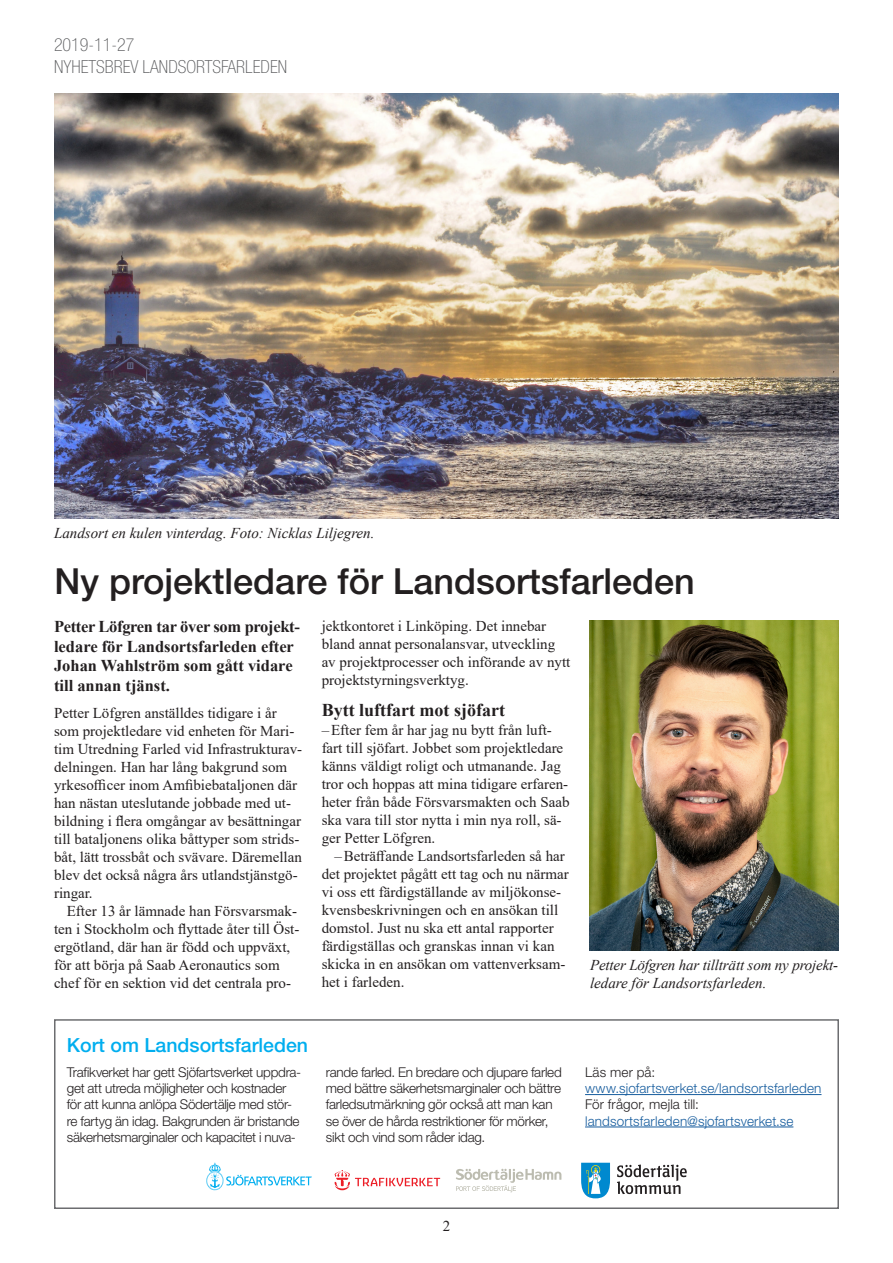
<style>
.page{position:relative;width:893px;height:1263px;background:#fff}
.page>*{position:absolute;margin:0;border:0;box-sizing:border-box;transform-origin:0 0}
.Huvudrubrik{font:500 36px "Helvetica Neue LT Std";color:#231f20}
.t1{font:500 19.5px "Helvetica Neue LT Std";color:#00aeef}
.Senaste_nytt_från_-d{font:100 condensed 18px "Helvetica Neue LT Std";color:#57585a}
.Mellanrubrik{font:700 18px "Times New Roman";color:#231f20}
.Ingress{font:700 16.5px/19.8px "Times New Roman";color:#231f20}
.Brödtext{font:15px/18px "Times New Roman";color:#231f20}
.Indrag_brödtext{font:15px/18px "Times New Roman";color:#231f20}
.Bildtext{font:italic 15px/18px "Times New Roman";color:#231f20}
.Infotext{font:300 13.5px/16.2px "Helvetica Neue LT Std";letter-spacing:-.02em;color:#231f20}
.Infotext-2{font:300 13.5px/16.2px "Helvetica Neue LT Std";letter-spacing:.01em;color:#175d9e}
.s1{color:#231f20}
</style>
<div class="page">
<div style="left:54px;top:1019px;width:785px;height:190px;border:2px solid #6c6d70"></div>
<hr style="left:585px;top:1094px;width:236px;height:1px;background:#175d9e">
<hr style="left:585px;top:1126px;width:208px;height:1px;background:#175d9e">
<svg style="left:206px;top:1162px;width:106px;height:28px"></svg>
<svg style="left:456px;top:1169px;width:105px;height:23px"></svg>
<svg style="left:335px;top:1170px;width:105px;height:20px"></svg>
<svg style="left:617px;top:1164px;width:70px;height:30px"></svg>
<svg style="left:581px;top:1163px;width:29px;height:35px"></svg>
<img style="left:54px;top:94px;width:785px;height:425px">
<img style="left:589px;top:621px;width:250px;height:330px">
<p class="Senaste_nytt_från_-d" style="left:54px;top:35px;width:82px">2019-11-27</p>
<p class="Senaste_nytt_från_-d" style="left:54px;top:56px;width:234px">NYHETSBREV LANDSORTSFARLEDEN</p>
<p class="Bildtext" style="left:54px;top:523px;width:322px">Landsort en kulen vinterdag. Foto: Nicklas Liljegren.</p>
<p class="Huvudrubrik" style="left:55px;top:559px;width:642px">Ny projektledare för Landsortsfarleden</p>
<p class="Ingress" style="left:54px;top:616px;width:247px">Petter Löfgren tar över som projekt&shy;ledare för Landsortsfarleden efter<br>Johan Wahlström som gått vidare till annan tjänst.</p>
<p class="Brödtext" style="left:54px;top:703px;width:250px">Petter Löfgren anställdes tidigare i år som projektledare vid enheten för Mari&shy;tim Utredning Farled vid Infrastrukturav&shy;delningen. Han har lång bakgrund som yrkesofficer inom Amfibiebataljonen där han nästan uteslutande jobbade med ut&shy;bildning i flera omgångar av besättningar till bataljonens olika båttyper som strids&shy;båt, lätt trossbåt och svävare. Däremellan blev det också några års utlandstjänstgö&shy;ringar.</p>
<p class="Indrag_brödtext" style="left:54px;top:901px;width:247px;text-indent:13px">Efter 13 år lämnade han Försvarsmak&shy;ten i Stockholm och flyttade åter till Öst&shy;ergötland, där han är född och uppväxt, för att börja på Saab Aeronautics som chef för en sektion vid det centrala pro-</p>
<p class="Indrag_brödtext" style="left:322px;top:617px;width:250px">jektkontoret i Linköping. Det innebar bland annat personalansvar, utveckling av projektprocesser och införande av nytt projektstyrningsverktyg.</p>
<p class="Mellanrubrik" style="left:322px;top:697px;width:185px">Bytt luftfart mot sjöfart</p>
<p class="Brödtext" style="left:322px;top:721px;width:249px">–Efter fem år har jag nu bytt från luft&shy;fart till sjöfart. Jobbet som projektledare känns väldigt roligt och utmanande. Jag tror och hoppas att mina tidigare erfaren&shy;heter från både Försvarsmakten och Saab ska vara till stor nytta i min nya roll, sä&shy;ger Petter Löfgren.</p>
<p class="Indrag_brödtext" style="left:322px;top:847px;width:249px;text-indent:13px">–Beträffande Landsortsfarleden så har det projektet pågått ett tag och nu närmar vi oss ett färdigställande av miljökonse&shy;kvensbeskrivningen och en ansökan till domstol. Just nu ska ett antal rapporter färdigställas och granskas innan vi kan skicka in en ansökan om vattenverksam&shy;het i farleden.</p>
<p class="t1" style="left:67px;top:1033px;width:243px">Kort om Landsortsfarleden</p>
<p class="Bildtext" style="left:590px;top:955px;width:250px">Petter Löfgren har tillträtt som ny projekt&shy;ledare för Landsortsfarleden.</p>
<p class="Infotext" style="left:67px;top:1064px;width:236px">Trafikverket har gett Sjöfartsverket uppdra&shy;get att utreda möjligheter och kostnader för att kunna anlöpa Södertälje med stör&shy;re fartyg än idag. Bakgrunden är bristande säkerhetsmarginaler och kapacitet i nuva-</p>
<p class="Infotext" style="left:326px;top:1064px;width:237px">rande farled. En bredare och djupare farled med bättre säkerhetsmarginaler och bättre farledsutmärkning gör också att man kan se över de hårda restriktioner för mörker, sikt och vind som råder idag.</p>
<p class="Infotext" style="left:585px;top:1064px;width:72px">Läs mer på:</p>
<p class="Infotext-2" style="left:585px;top:1080px;width:238px">www.sjofartsverket.se/landsortsfarleden<br><span class="s1">För frågor, mejla till: </span>landsortsfarleden@sjofartsverket.se</p>
<p class="Brödtext" style="left:443px;top:1216px;width:9px">2</p>
</div>
